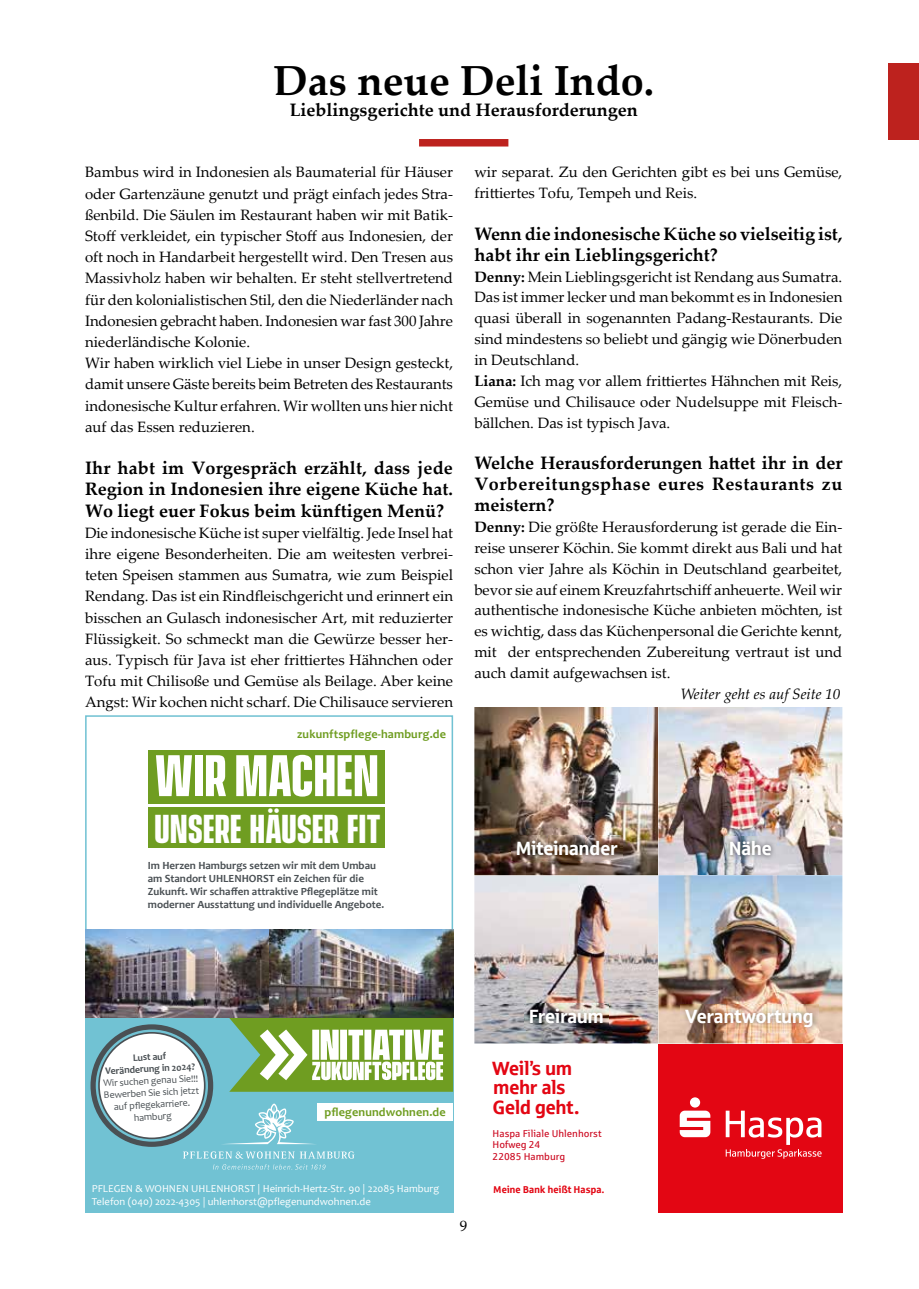
<style>
.page{position:relative;width:919px;height:1289px;background:#fff}
.page>*{position:absolute;margin:0;border:0;box-sizing:border-box;transform-origin:0 0}
.t1{font:700 53.4px "Vanguard CF";letter-spacing:.01em;color:#fff}
.t2{font:700 42px "Palatino Linotype";color:#000}
.t3{font:700 36.75px "Vanguard CF";letter-spacing:.01em;color:#fff}
.t4{font:19.2px "Sparkasse Head";letter-spacing:.005em;color:#fff}
.t5{font:19.2px/19.2px "Sparkasse Head";letter-spacing:.005em;color:#e30613}
.t6{font:700 18px/20.9px "Palatino Linotype";color:#000;text-align:justify}
.t7{font:15px/21.1px "Palatino Linotype";color:#000}
.t8{font:italic 15px "Palatino Linotype";color:#000}
.t9{font:700 12.15px "Candara";letter-spacing:.01em;color:#6f9d21}
.t10{font:700 10.95px/13.2px "Candara";color:#4a5054}
.t11{font:10.65px/12.8px "Candara";color:#fff}
.t12{font:10.05px/12px "Candara";color:#4a5054;text-align:center}
.t13{font:10.05px/11.7px "Sparkasse Rg";color:#cc0a21}
.t14{font:700 10.05px/12px "Candara";color:#4a5054;text-align:center}
.t15{font:10.05px "Sparkasse Head";letter-spacing:.025em;color:#e30613}
.s1{font-weight:700}
.s2{font-family:"Minion Pro"}
</style>
<div class="page">
<div style="left:888px;top:63px;width:30px;height:77px;background:#bd221e"></div>
<div style="left:85px;top:964px;width:368px;height:248px;background:#71c2d3"></div>
<svg style="left:213px;top:1164px;width:112px;height:5px"></svg>
<svg style="left:183px;top:1151px;width:171px;height:7px"></svg>
<svg style="left:225px;top:1103px;width:88px;height:41px"></svg>
<div style="left:148px;top:750px;width:237px;height:53px;background:#6f9d21"></div>
<div style="left:148px;top:807px;width:237px;height:40px;background:#6f9d21"></div>
<svg style="left:229px;top:1017px;width:224px;height:74px;background:#a2c17e"></svg>
<div style="left:318px;top:1103px;width:135px;height:18px;background:#fff"></div>
<img style="left:85px;top:929px;width:368px;height:88px">
<div style="left:90px;top:1024px;width:123px;height:122px;border:5px solid #4a5054;border-radius:50%"></div>
<div style="left:99px;top:1032px;width:106px;height:106px;background:#fff;border-radius:50%"></div>
<div style="left:98px;top:1031px;width:107px;height:108px;border:2px solid #4a5054;border-radius:50%"></div>
<div style="left:658px;top:1043px;width:184px;height:169px;background:#e30613"></div>
<svg style="left:725px;top:1110px;width:96px;height:48px"></svg>
<svg style="left:679px;top:1097px;width:31px;height:40px"></svg>
<img style="left:474px;top:875px;width:184px;height:168px">
<img style="left:474px;top:707px;width:184px;height:168px">
<img style="left:658px;top:707px;width:184px;height:168px">
<img style="left:658px;top:875px;width:184px;height:168px">
<img style="left:511px;top:835px;width:111px;height:25px">
<img style="left:524px;top:1003px;width:84px;height:25px">
<img style="left:725px;top:836px;width:50px;height:24px">
<img style="left:680px;top:1004px;width:138px;height:28px">
<div style="left:419px;top:139px;width:89px;height:7px;background:#bd221e"></div>
<h2 class="t2" style="left:273px;top:50px;width:382px">Das neue Deli Indo.</h2>
<p class="t6" style="left:290px;top:98px;width:349px">Lieblingsgerichte und Herausforderungen</p>
<p class="t7" style="left:85px;top:161px;width:369px">Bambus wird in Indonesien als Baumaterial für Häuser oder Gartenzäune genutzt und prägt einfach jedes Stra&shy;ßenbild. Die Säulen im Restaurant haben wir mit Batik-Stoff verkleidet, ein typischer Stoff aus Indonesien, der oft noch in Handarbeit hergestellt wird. Den Tresen aus Massivholz haben wir behalten. Er steht stellvertretend für den kolonialistischen Stil, den die Niederländer nach Indonesien gebracht haben. Indonesien war fast 300 Jahre niederländische Kolonie.<br>Wir haben wirklich viel Liebe in unser Design gesteckt, damit unsere Gäste bereits beim Betreten des Restaurants indonesische Kultur erfahren. Wir wollten uns hier nicht auf das Essen reduzieren.</p>
<p class="t6" style="left:85px;top:457px;width:369px">Ihr habt im Vorgespräch erzählt, dass jede Region in Indonesien ihre eigene Küche hat.<br>Wo liegt euer Fokus beim künftigen Menü?</p>
<p class="t7" style="left:85px;top:521px;width:369px;text-align:justify">Die indonesische Küche ist super vielfältig. Jede Insel hat ihre eigene Besonderheiten. Die am weitesten verbrei&shy;teten Speisen stammen aus Sumatra, wie zum Beispiel Rendang. Das ist ein Rindfleischgericht und erinnert ein bisschen an Gulasch indonesischer Art, mit reduzierter Flüssigkeit. So schmeckt man die Gewürze besser her&shy;aus. Typisch für Java ist eher frittiertes Hähnchen oder Tofu mit Chilisoße und Gemüse als Beilage. Aber keine Angst: Wir kochen nicht scharf. Die Chilisauce servieren</p>
<p class="t9" style="left:297px;top:726px;width:150px">zukunftspflege-hamburg.de</p>
<h1 class="t1" style="left:155px;top:744px;width:225px">WIR MACHEN</h1>
<h3 class="t3" style="left:155px;top:807px;width:228px">UNSERE HÄUSER FIT</h3>
<p class="t10" style="left:148px;top:858px;width:238px">Im Herzen Hamburgs setzen wir mit dem Umbau am Standort UHLENHORST ein Zeichen für die Zukunft. Wir schaffen attraktive Pflegeplätze mit moderner Ausstattung und individuelle Angebote.</p>
<p class="t7" style="left:474px;top:161px;width:369px">wir separat. Zu den Gerichten gibt es bei uns Gemüse, frittiertes Tofu, Tempeh und Reis.</p>
<p class="t6" style="left:474px;top:223px;width:369px">Wenn die indonesische Küche so vielseitig ist, habt ihr ein Lieblingsgericht?</p>
<p class="t7" style="left:474px;top:265px;width:369px"><span class="s1">Denny:</span> Mein Lieblingsgericht ist Rendang aus Sumatra.<br>Das ist immer lecker und man bekommt es in Indonesien quasi überall in sogenannten Padang-Restaurants. Die sind mindestens so beliebt und gängig wie Dönerbuden in Deutschland.<br><span class="s1">Liana:</span> Ich mag vor allem frittiertes Hähnchen mit Reis, Gemüse und Chilisauce oder Nudelsuppe mit Fleisch&shy;bällchen. Das ist typisch Java.</p>
<p class="t6" style="left:474px;top:452px;width:369px">Welche Herausforderungen hattet ihr in der Vorbereitungsphase eures Restaurants zu meistern?</p>
<p class="t7" style="left:474px;top:516px;width:369px;text-align:justify"><span class="s1">Denny:</span> Die größte Herausforderung ist gerade die Ein&shy;reise unserer Köchin. Sie kommt direkt aus Bali und hat schon vier Jahre als Köchin in Deutschland gearbeitet, bevor sie auf einem Kreuzfahrtschiff anheuerte. Weil wir authentische indonesische Küche anbieten möchten, ist es wichtig, dass das Küchenpersonal die Gerichte kennt, mit der entsprechenden Zubereitung vertraut ist und auch damit aufgewachsen ist.</p>
<p class="t8" style="left:680px;top:683px;width:161px">Weiter geht es auf Seite 10</p>
<p class="t4" style="left:516px;top:836px;width:103px">Miteinander</p>
<p class="t4" style="left:729px;top:836px;width:44px">Nähe</p>
<p class="t14" style="left:104px;top:1052px;width:91px;rotate:-3deg">Lust auf<br>Veränderung in 2024?</p>
<p class="t12" style="left:103px;top:1077px;width:97px;rotate:-3deg">Wir suchen genau Sie!!!<br>Bewerben Sie sich jetzt auf pflegekarriere. hamburg</p>
<p class="t9" style="left:324px;top:1104px;width:122px">pflegenundwohnen.de</p>
<p class="t11" style="left:92px;top:1182px;width:349px">PFLEGEN &amp; WOHNEN UHLENHORST <span class="s2">|</span> Heinrich-Hertz-Str. 90 <span class="s2">|</span> 22085 Hamburg<br>Telefon (040) 2022-4305 <span class="s2">|</span> uhlenhorst@pflegenundwohnen.de</p>
<p class="t4" style="left:529px;top:1004px;width:76px">Freiraum</p>
<p class="t5" style="left:492px;top:1057px;width:88px">Weil’s um mehr als<br>Geld geht.</p>
<p class="t13" style="left:492px;top:1126px;width:110px">Haspa Filiale Uhlenhorst<br>Hofweg 24<br>22085 Hamburg</p>
<p class="t15" style="left:493px;top:1183px;width:112px">Meine Bank heißt Haspa.</p>
<p class="t4" style="left:685px;top:1004px;width:130px">Verantwortung</p>
<p class="t7" style="left:460px;top:1214px;width:9px">9</p>
</div>
